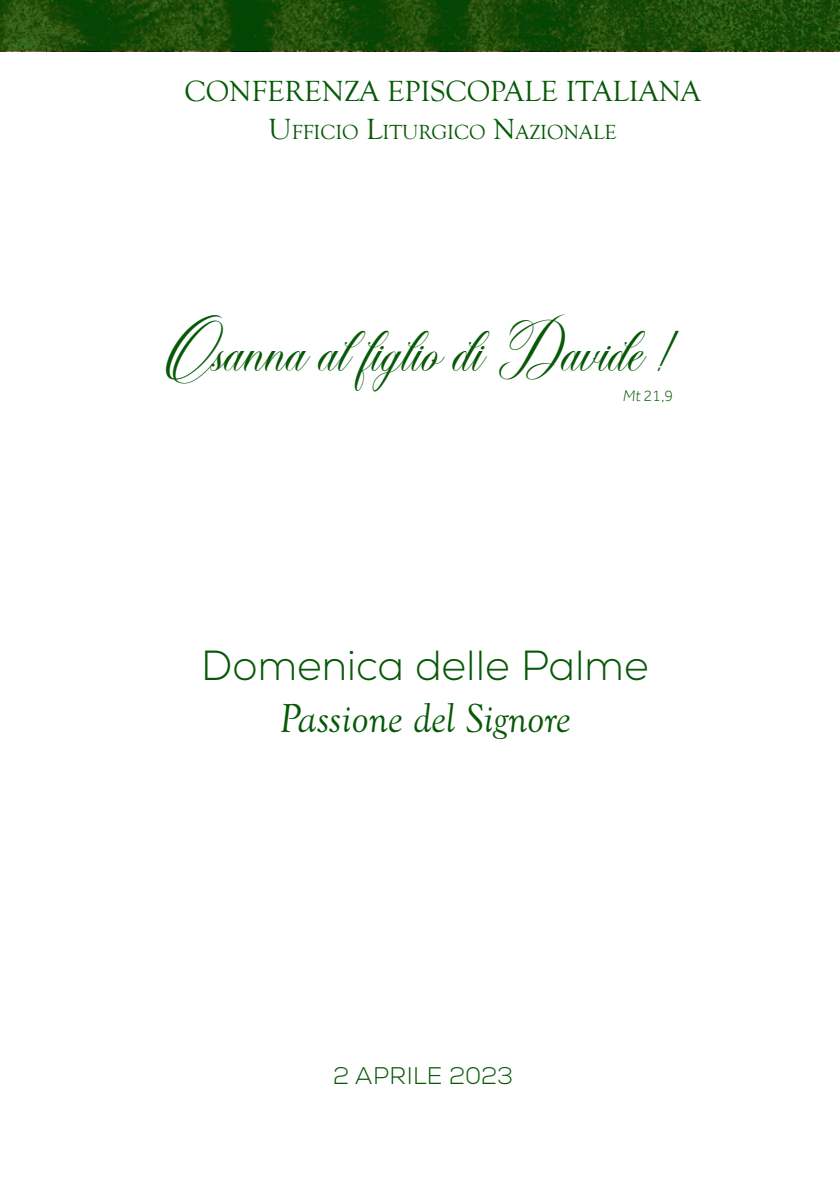
<style>
.page{position:relative;width:840px;height:1191px;background:#fff}
.page>*{position:absolute;margin:0;border:0;box-sizing:border-box;transform-origin:0 0}
.t1{font:300 42px "Nexa";color:#065906}
.t2{font:italic 42px "Goudy Old Sty";color:#065906}
.t3{font:32px "Chandiluna";color:#065906}
.t4{font:30px "Goudy Old Style T";color:#065906}
.t5{font:300 24px "Nexa";letter-spacing:.015em;color:#065906}
.t6{font:21px "Goudy Old Style T";color:#065906}
.t7{font:300 16px "Effra";color:#065906}
.s1{font-size:30px}
</style>
<div class="page">
<svg style="left:0;top:0;width:839px;height:51px;background:#1b4d0a"></svg>
<p class="t4" style="left:184px;top:75px;width:518px">CONFERENZA EPISCOPALE ITALIANA</p>
<p class="t6" style="left:268px;top:121px;width:349px"><span class="s1">U</span>FFICIO <span class="s1">L</span>ITURGICO <span class="s1">N</span>AZIONALE</p>
<p class="t3" style="left:166px;top:341px;width:509px">Osanna alfiglio di Davide !</p>
<p class="t7" style="left:622px;top:387px;width:52px">Mt 21,9</p>
<h1 class="t1" style="left:201px;top:641px;width:449px">Domenica delle Palme</h1>
<h1 class="t2" style="left:279px;top:695px;width:293px">Passione del Signore</h1>
<p class="t5" style="left:333px;top:1061px;width:181px">2 APRILE 2023</p>
</div>
